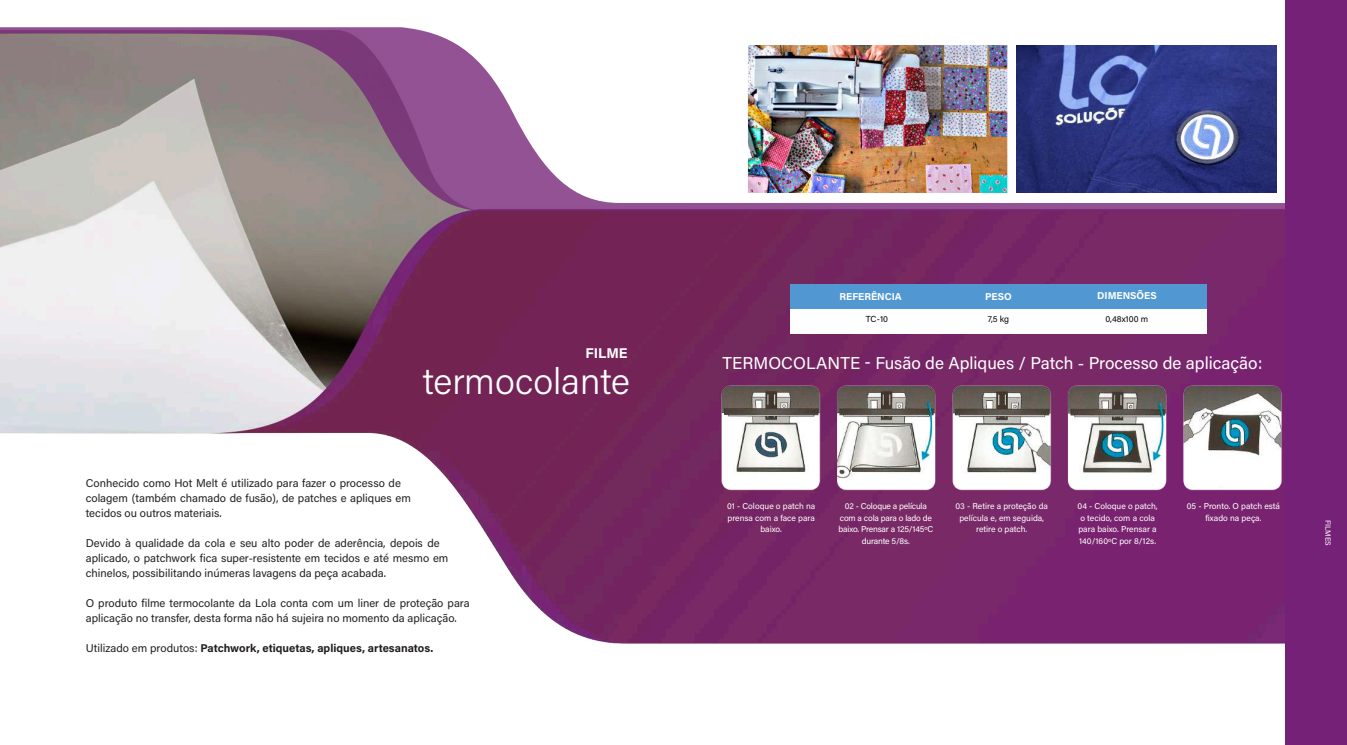
<style>
.page{position:relative;width:1347px;height:745px;background:#fff}
.page>*{position:absolute;margin:0;border:0;box-sizing:border-box;transform-origin:0 0}
.t1{font:300 36.75px "Acumin Pro";color:#fff}
.t2{font:17.12px "Acumin Pro";color:#fff}
.t3{font:700 14.12px "Acumin Pro";color:#fff}
.t4{font:11.25px/15px "Acumin Pro";color:#231f20}
.t5{font:700 11.25px "Acumin Pro";color:#231f20}
.t6{font:700 10px "Acumin Pro";color:#fff}
.t7{font:8.75px "Acumin Pro";color:#040503}
.t8{font:8.5px/11.8px "Acumin Pro";color:#fff;text-align:center}
.t9{font:8.5px/11.8px "Acumin Pro";letter-spacing:-.02em;color:#fff;text-align:center}
.t10{font:7.5px "Acumin Pro";letter-spacing:.005em;color:#fff}
.s1{font-weight:400}
</style>
<div class="page">
<img style="left:0;top:211px;width:1285px;height:433px">
<svg style="left:0;top:27px;width:1285px;height:184px"></svg>
<div style="left:1285px;top:0;width:61px;height:744px;background:#762178"></div>
<img style="left:720px;top:383px;width:563px;height:109px">
<div style="left:790px;top:284px;width:417px;height:25px;background:#5198d2"></div>
<div style="left:790px;top:309px;width:417px;height:24px;background:#fff"></div>
<img style="left:748px;top:45px;width:259px;height:148px">
<img style="left:1016px;top:45px;width:260px;height:148px">
<p class="t3" style="left:585px;top:342px;width:44px">FILME</p>
<h1 class="t1" style="left:423px;top:355px;width:209px">termocolante</h1>
<p class="t4" style="left:86px;top:475px;width:327px">Conhecido como Hot Melt é utilizado para fazer o processo de colagem (também chamado de fusão), de patches e apliques em tecidos ou outros materiais.</p>
<p class="t4" style="left:86px;top:535px;width:364px">Devido à qualidade da cola e seu alto poder de aderência, depois de aplicado, o patchwork fica super-resistente em tecidos e até mesmo em chinelos, possibilitando inúmeras lavagens da peça acabada.</p>
<p class="t4" style="left:86px;top:595px;width:385px">O produto filme termocolante da Lola conta com um liner de proteção para aplicação no transfer, desta forma não há sujeira no momento da aplicação.</p>
<p class="t5" style="left:86px;top:640px;width:349px"><span class="s1">Utilizado em produtos:</span> Patchwork, etiquetas, apliques, artesanatos.</p>
<p class="t6" style="left:839px;top:289px;width:64px">REFERÊNCIA</p>
<p class="t6" style="left:985px;top:289px;width:28px">PESO</p>
<p class="t7" style="left:987px;top:313px;width:23px">7,5 kg</p>
<p class="t7" style="left:866px;top:313px;width:24px">TC-10</p>
<p class="t6" style="left:1097px;top:288px;width:61px">DIMENSÕES</p>
<p class="t7" style="left:1105px;top:313px;width:44px">0,48x100 m</p>
<h2 class="t2" style="left:722px;top:351px;width:541px">TERMOCOLANTE - Fusão de Apliques / Patch - Processo de aplicação:</h2>
<p class="t8" style="left:727px;top:499px;width:90px">01 - Coloque o patch na prensa com a face para baixo.</p>
<p class="t9" style="left:838px;top:499px;width:96px">02 - Coloque a película com a cola para o lado de baixo. Prensar a 125/145ºC durante 5/8s.</p>
<p class="t8" style="left:955px;top:499px;width:94px">03 - Retire a proteção da película e, em seguida, retire o patch.</p>
<p class="t8" style="left:1077px;top:499px;width:82px;text-align:left">04 - Coloque o patch, o tecido, com a cola para baixo. Prensar a<br>140/160ºC por 8/12s.</p>
<p class="t8" style="left:1186px;top:499px;width:95px">05 - Pronto. O patch está fixado na peça.</p>
<p class="t10" style="left:1333px;top:519px;width:28px;rotate:90deg">FILMES</p>
</div>
